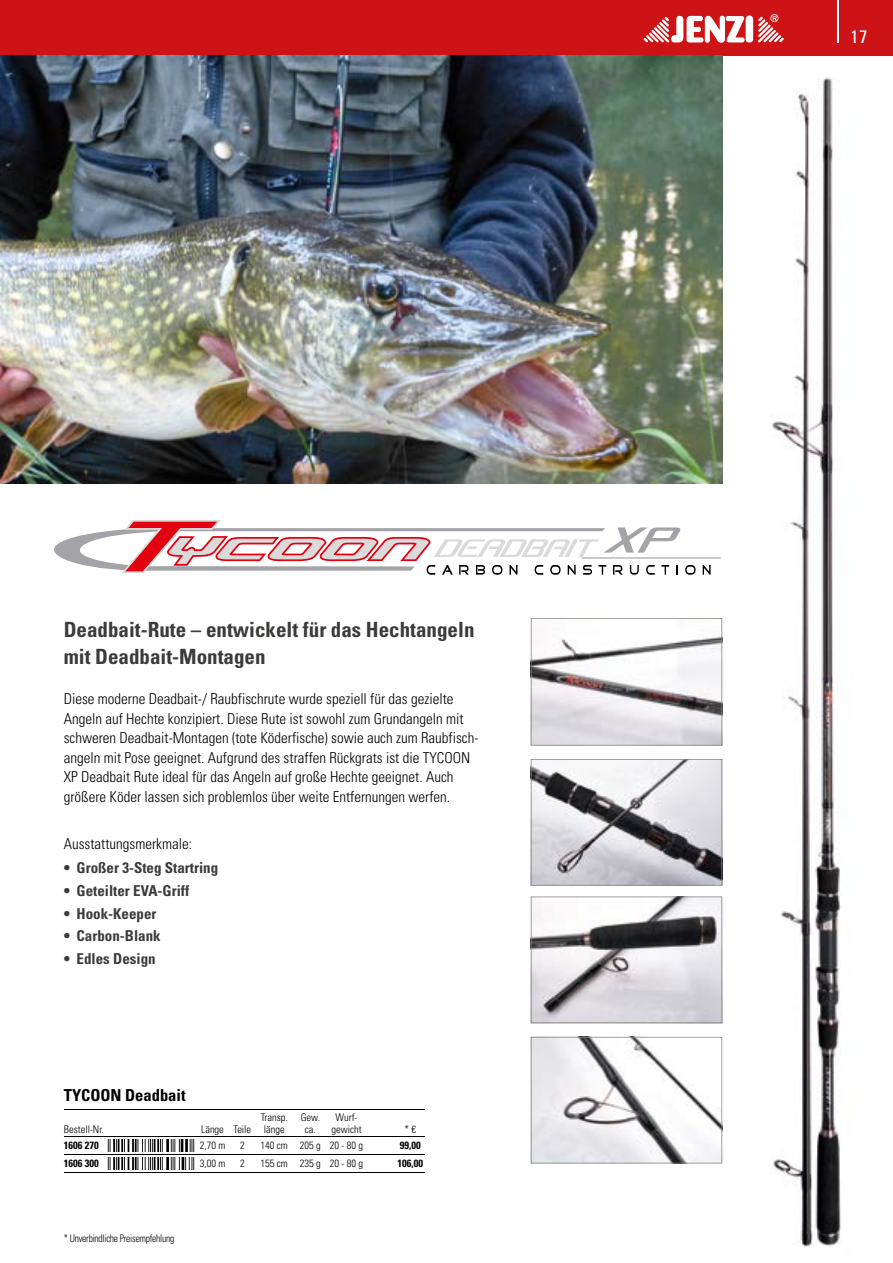
<style>
.page{position:relative;width:893px;height:1263px;background:#fff}
.page>*{position:absolute;margin:0;border:0;box-sizing:border-box;transform-origin:0 0}
.t1{font:700 condensed 21px/27px "Univers LT";color:#3b3b3a}
.t2{font:condensed 18px "Univers LT";color:#fff}
.t3{font:700 condensed 16.5px "Univers LT";color:#000}
.t4{font:300 condensed 15px/19.5px "Univers LT";color:#000}
.t5{font:700 condensed 15px "Univers LT";color:#3b3b3a}
.t6{font:300 condensed 10.5px/11.7px "Univers LT";color:#000;text-align:center}
.t7{font:300 condensed 10.5px "Univers LT";letter-spacing:-.02em;color:#000;scale:.9 1}
.t8{font:700 condensed 10.5px "Univers LT";color:#000}
</style>
<div class="page">
<div style="left:0;top:0;width:893px;height:55px;background:#cd1316"></div>
<hr style="left:837px;top:0;width:1px;height:43px;background:#fff">
<svg style="left:643px;top:14px;width:141px;height:29px"></svg>
<img style="left:771px;top:77px;width:70px;height:1170px">
<svg style="left:531px;top:618px;width:191px;height:127px"></svg>
<svg style="left:531px;top:759px;width:191px;height:127px"></svg>
<svg style="left:531px;top:896px;width:191px;height:127px"></svg>
<svg style="left:531px;top:1037px;width:191px;height:126px"></svg>
<img style="left:0;top:55px;width:722px;height:429px">
<svg style="left:54px;top:520px;width:667px;height:55px"></svg>
<hr style="left:64px;top:1109px;width:42px;height:1px;background:#000">
<hr style="left:106px;top:1109px;width:90px;height:1px;background:#000">
<hr style="left:196px;top:1109px;width:34px;height:1px;background:#000">
<svg style="left:230px;top:1109px;width:25px;height:1px"></svg>
<hr style="left:255px;top:1109px;width:38px;height:1px;background:#000">
<hr style="left:293px;top:1109px;width:34px;height:1px;background:#000">
<hr style="left:327px;top:1109px;width:39px;height:1px;background:#000">
<svg style="left:366px;top:1109px;width:29px;height:1px"></svg>
<hr style="left:395px;top:1109px;width:30px;height:1px;background:#000">
<hr style="left:106px;top:1172px;width:90px;height:1px;background:#000">
<hr style="left:64px;top:1136px;width:42px;height:1px;background:#000">
<hr style="left:106px;top:1136px;width:90px;height:1px;background:#000">
<hr style="left:196px;top:1136px;width:34px;height:1px;background:#000">
<svg style="left:230px;top:1136px;width:25px;height:1px"></svg>
<hr style="left:255px;top:1136px;width:38px;height:1px;background:#000">
<hr style="left:293px;top:1136px;width:34px;height:1px;background:#000">
<hr style="left:327px;top:1136px;width:39px;height:1px;background:#000">
<svg style="left:366px;top:1136px;width:29px;height:1px"></svg>
<hr style="left:395px;top:1136px;width:30px;height:1px;background:#000">
<hr style="left:64px;top:1154px;width:42px;height:1px;background:#000">
<hr style="left:106px;top:1154px;width:90px;height:1px;background:#000">
<hr style="left:196px;top:1154px;width:34px;height:1px;background:#000">
<svg style="left:230px;top:1154px;width:25px;height:1px"></svg>
<hr style="left:255px;top:1154px;width:38px;height:1px;background:#000">
<hr style="left:293px;top:1154px;width:34px;height:1px;background:#000">
<hr style="left:327px;top:1154px;width:39px;height:1px;background:#000">
<svg style="left:366px;top:1154px;width:29px;height:1px"></svg>
<hr style="left:395px;top:1154px;width:30px;height:1px;background:#000">
<hr style="left:64px;top:1172px;width:42px;height:1px;background:#000">
<hr style="left:196px;top:1172px;width:34px;height:1px;background:#000">
<svg style="left:230px;top:1172px;width:25px;height:1px"></svg>
<hr style="left:255px;top:1172px;width:38px;height:1px;background:#000">
<hr style="left:293px;top:1172px;width:34px;height:1px;background:#000">
<hr style="left:327px;top:1172px;width:39px;height:1px;background:#000">
<svg style="left:366px;top:1172px;width:29px;height:1px"></svg>
<hr style="left:395px;top:1172px;width:30px;height:1px;background:#000">
<img style="left:107px;top:1139px;width:88px;height:12px">
<img style="left:107px;top:1157px;width:88px;height:12px">
<h1 class="t1" style="left:64px;top:615px;width:412px">Deadbait-Rute – entwickelt für das Hechtangeln mit Deadbait-Montagen</h1>
<p class="t4" style="left:64px;top:689px;width:416px">Diese moderne Deadbait-/ Raubfischrute wurde speziell für das gezielte Angeln auf Hechte konzipiert. Diese Rute ist sowohl zum Grundangeln mit schweren Deadbait-Montagen (tote Köderfische) sowie auch zum Raubfisch&shy;angeln mit Pose geeignet. Aufgrund des straffen Rückgrats ist die TYCOON XP Deadbait Rute ideal für das Angeln auf große Hechte geeignet. Auch größere Köder lassen sich problemlos über weite Entfernungen werfen.</p>
<p class="t4" style="left:64px;top:834px;width:130px">Ausstattungsmerkmale:</p>
<p class="t5" style="left:64px;top:859px;width:156px">• Großer 3-Steg Startring</p>
<p class="t5" style="left:64px;top:881px;width:127px">• Geteilter EVA-Griff</p>
<p class="t5" style="left:64px;top:904px;width:94px">• Hook-Keeper</p>
<p class="t5" style="left:64px;top:927px;width:98px">• Carbon-Blank</p>
<p class="t5" style="left:64px;top:949px;width:93px">• Edles Design</p>
<p class="t3" style="left:64px;top:1085px;width:123px">TYCOON Deadbait</p>
<p class="t6" style="left:64px;top:1123px;width:42px">Bestell-Nr.</p>
<p class="t6" style="left:201px;top:1123px;width:52px">Länge Teile</p>
<p class="t6" style="left:261px;top:1112px;width:29px;text-align:left">Transp. länge</p>
<p class="t6" style="left:301px;top:1112px;width:21px">Gew. ca.</p>
<p class="t6" style="left:331px;top:1112px;width:32px">Wurf&shy;gewicht</p>
<p class="t6" style="left:405px;top:1123px;width:13px">* €</p>
<p class="t8" style="left:64px;top:1139px;width:36px">1606 270</p>
<p class="t6" style="left:200px;top:1140px;width:27px">2,70 m</p>
<p class="t6" style="left:240px;top:1140px;width:6px">2</p>
<p class="t6" style="left:261px;top:1140px;width:104px">140 cm 205 g 20 - 80 g</p>
<p class="t8" style="left:400px;top:1139px;width:22px">99,00</p>
<p class="t8" style="left:64px;top:1157px;width:36px">1606 300</p>
<p class="t6" style="left:200px;top:1158px;width:27px">3,00 m</p>
<p class="t6" style="left:240px;top:1158px;width:6px">2</p>
<p class="t6" style="left:261px;top:1158px;width:104px">155 cm 235 g 20 - 80 g</p>
<p class="t8" style="left:397px;top:1157px;width:27px">106,00</p>
<p class="t7" style="left:64px;top:1232px;width:124px">* Unverbindliche Preisempfehlung</p>
<p class="t2" style="left:850px;top:25px;width:18px">17</p>
</div>
